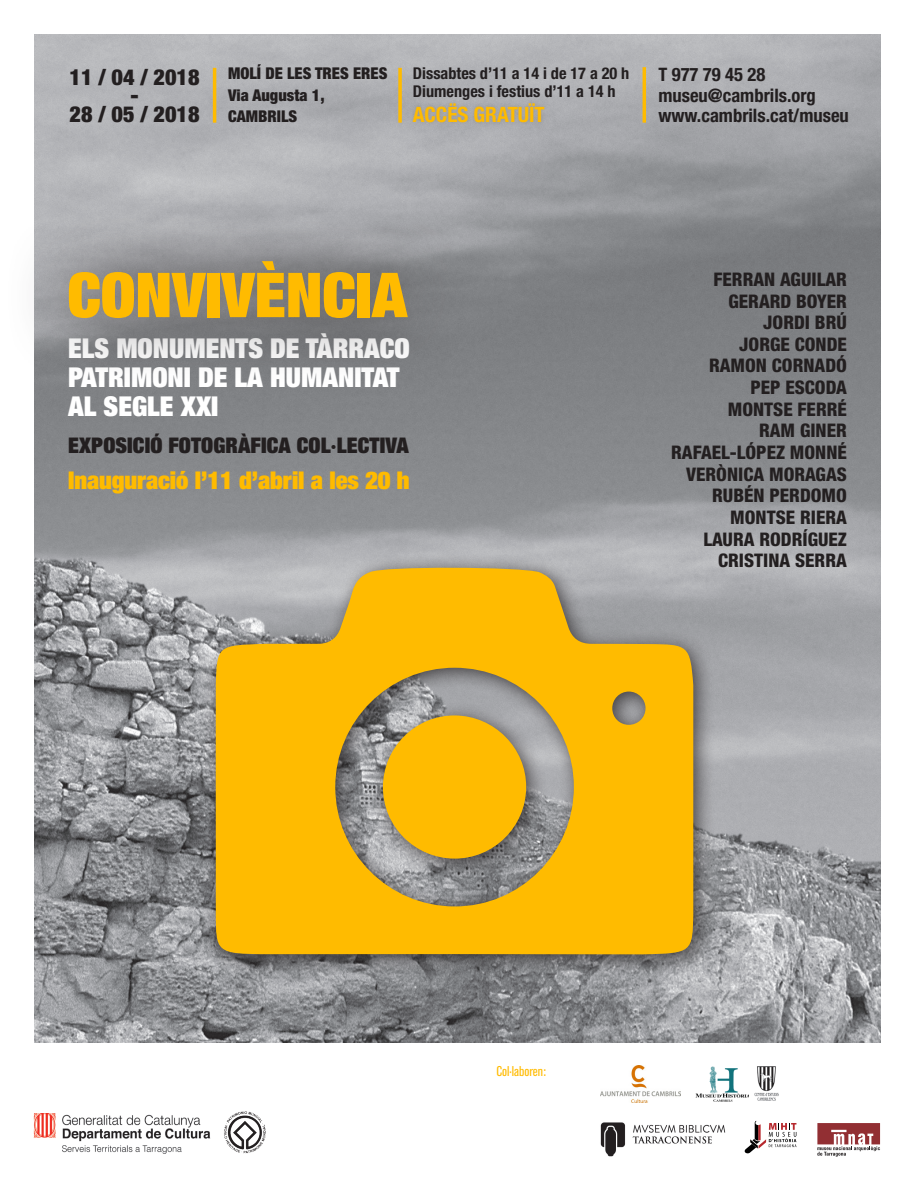
<style>
.page{position:relative;width:915px;height:1187px;background:#fff}
.page>*{position:absolute;margin:0;border:0;box-sizing:border-box;transform-origin:0 0}
.t1{font:900 condensed 61.95px "Helvetica Neue LT Std";color:#fb0}
.t2{font:900 condensed 27.45px/28.8px "Helvetica Neue LT Std";color:#fff}
.t3{font:900 condensed 24.45px "Helvetica Neue LT Std";color:#fb0}
.t4{font:900 condensed 22.2px/18.6px "Helvetica Neue LT Std";color:#231f20;text-align:center}
.t5{font:900 condensed 21.6px "Helvetica Neue LT Std";letter-spacing:.005em;color:#231f20}
.t6{font:700 condensed 21.15px "Helvetica Neue LT Std";color:#fb0}
.t7{font:800 condensed 18.75px/21.6px "Helvetica Neue LT Std";color:#231f20;text-align:right}
.t8{font:700 condensed 18.6px/20.4px "Helvetica Neue LT Std";color:#231f20}
.t9{font:700 condensed 16.2px/17.9px "Helvetica Neue LT Std";color:#231f20}
.t10{font:900 condensed 16.2px/21.1px "Helvetica Neue LT Std";color:#231f20}
.t11{font:condensed 14.1px "Akzidenz Grotesk BQ";color:#fb0}
</style>
<div class="page">
<img style="left:34px;top:34px;width:846px;height:1008px">
<img style="left:33px;top:1113px;width:178px;height:41px">
<img style="left:754px;top:1066px;width:25px;height:35px">
<img style="left:600px;top:1065px;width:80px;height:37px">
<img style="left:695px;top:1066px;width:53px;height:36px">
<svg style="left:817px;top:1123px;width:62px;height:33px"></svg>
<svg style="left:744px;top:1120px;width:52px;height:33px"></svg>
<img style="left:600px;top:1122px;width:126px;height:35px">
<img style="left:224px;top:1111px;width:42px;height:43px">
<div style="left:201px;top:553px;width:514px;height:423px;background:#231f20;opacity:.77"></div>
<svg style="left:216px;top:566px;width:477px;height:388px;background:#e0b12f"></svg>
<div style="left:382px;top:715px;width:144px;height:143px;background:#fb0;border-radius:50%"></div>
<div style="left:3px;top:201px;width:467px;height:184px;background:#231f20;opacity:.75"></div>
<hr style="left:213px;top:68px;width:3px;height:55px;background:#fb0">
<hr style="left:398px;top:68px;width:3px;height:55px;background:#fb0">
<hr style="left:642px;top:67px;width:3px;height:56px;background:#fb0">
<div style="left:409px;top:99px;width:139px;height:27px;background:#a4a5a8"></div>
<p class="t10" style="left:228px;top:63px;width:161px">MOLÍ DE LES TRES ERES<br>Via Augusta 1,<br>CAMBRILS</p>
<p class="t9" style="left:413px;top:64px;width:218px">Dissabtes d’11 a 14 i de 17 a 20 h<br>Diumenges i festius d’11 a 14 h</p>
<p class="t6" style="left:413px;top:102px;width:133px">ACCËS GRATUÏT</p>
<p class="t4" style="left:70px;top:67px;width:131px">11 / 04 / 2018 -<br>28 / 05 / 2018</p>
<p class="t8" style="left:658px;top:64px;width:192px">T 977 79 45 28 museu@cambrils.org www.cambrils.cat/museu</p>
<h1 class="t1" style="left:67px;top:255px;width:341px">CONVIVÈNCIA</h1>
<h2 class="t2" style="left:68px;top:333px;width:343px">ELS MONUMENTS DE TÀRRACO<br>PATRIMONI DE LA HUMANITAT<br>AL SEGLE XXI</h2>
<p class="t5" style="left:68px;top:431px;width:342px">EXPOSICIÓ FOTOGRÀFICA COL·LECTIVA</p>
<h3 class="t3" style="left:68px;top:464px;width:343px">Inauguració l’11 d’abril a les 20 h</h3>
<p class="t7" style="left:671px;top:268px;width:177px">FERRAN AGUILAR<br>GERARD BOYER<br>JORDI BRÚ<br>JORGE CONDE<br>RAMON CORNADÓ<br>PEP ESCODA<br>MONTSE FERRÉ<br>RAM GINER<br>RAFAEL-LÓPEZ MONNÉ<br>VERÒNICA MORAGAS<br>RUBÉN PERDOMO<br>MONTSE RIERA<br>LAURA RODRÍGUEZ<br>CRISTINA SERRA</p>
<p class="t11" style="left:496px;top:1062px;width:51px">Col·laboren:</p>
</div>
